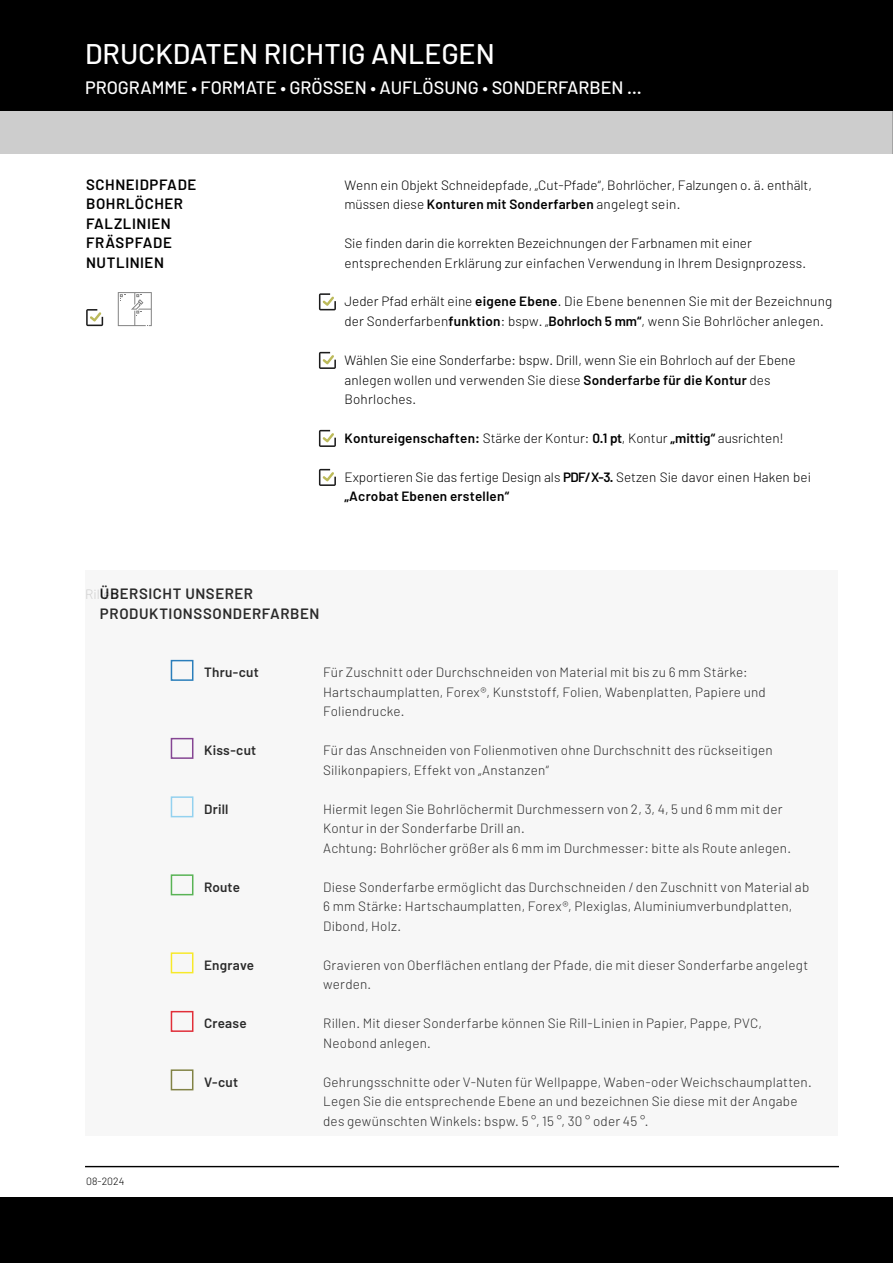
<style>
.page{position:relative;width:893px;height:1263px;background:#fff}
.page>*{position:absolute;margin:0;border:0;box-sizing:border-box;transform-origin:0 0}
.t1{font:500 28.5px "Barlow";color:#fff}
.t2{font:500 18px "Barlow";color:#fff}
.t3{font:600 15px/19.5px "Barlow";letter-spacing:.035em;color:#000}
.t4{font:300 13.5px/19.5px "Barlow";letter-spacing:.01em;color:#000}
.t5{font:600 13.5px "Barlow";letter-spacing:.015em;color:#000}
.t6{font:300 10.5px "Barlow";color:#000}
.s1{font-weight:600}
</style>
<div class="page">
<div style="left:0;top:25px;width:893px;height:128px;background:#cdcdcd"></div>
<hr style="left:892px;top:25px;width:1px;height:128px;background:#000">
<div style="left:0;top:0;width:893px;height:111px;background:#000"></div>
<div style="left:0;top:1198px;width:893px;height:65px;background:#000"></div>
<hr style="left:85px;top:1166px;width:754px;height:1px;background:#000">
<svg style="left:86px;top:309px;width:17px;height:17px"></svg>
<svg style="left:118px;top:292px;width:34px;height:34px"></svg>
<svg style="left:319px;top:293px;width:17px;height:17px"></svg>
<svg style="left:319px;top:352px;width:17px;height:17px"></svg>
<svg style="left:319px;top:430px;width:17px;height:17px"></svg>
<svg style="left:319px;top:469px;width:17px;height:17px"></svg>
<div style="left:85px;top:570px;width:753px;height:565px;background:#f7f7f7"></div>
<h1 class="t1" style="left:85px;top:38px;width:411px">DRUCKDATEN RICHTIG ANLEGEN</h1>
<h2 class="t2" style="left:85px;top:77px;width:558px">PROGRAMME • FORMATE • GRÖSSEN • AUFLÖSUNG • SONDERFARBEN …</h2>
<p class="t3" style="left:86px;top:175px;width:112px">SCHNEIDPFADE<br>BOHRLÖCHER<br>FALZLINIEN<br>FRÄSPFADE<br>NUTLINIEN</p>
<p class="t4" style="left:344px;top:176px;width:469px">Wenn ein Objekt Schneidepfade, „Cut-Pfade“, Bohrlöcher, Falzungen o. ä. enthält, müssen diese <span class="s1">Konturen mit Sonderfarben</span> angelegt sein.</p>
<p class="t4" style="left:344px;top:234px;width:463px">Sie finden darin die korrekten Bezeichnungen der Farbnamen mit einer entsprechenden Erklärung zur einfachen Verwendung in Ihrem Designprozess.</p>
<p class="t4" style="left:344px;top:293px;width:489px">Jeder Pfad erhält eine <span class="s1">eigene Ebene</span>. Die Ebene benennen Sie mit der Bezeichnung der Sonderfarben<span class="s1">funktion</span>: bspw. „<span class="s1">Bohrloch 5 mm“</span>, wenn Sie Bohrlöcher anlegen.</p>
<p class="t4" style="left:344px;top:351px;width:453px">Wählen Sie eine Sonderfarbe: bspw. Drill, wenn Sie ein Bohrloch auf der Ebene anlegen wollen und verwenden Sie diese <span class="s1">Sonderfarbe für die Kontur</span> des<br>Bohrloches.</p>
<p class="t4" style="left:344px;top:429px;width:441px"><span class="s1">Kontureigenschaften:</span> Stärke der Kontur: <span class="s1">0.1 pt</span>, Kontur <span class="s1">„mittig“</span> ausrichten!</p>
<p class="t4" style="left:344px;top:468px;width:468px">Exportieren Sie das fertige Design als <span class="s1">PDF/X-3.</span> Setzen Sie davor einen Haken bei <span class="s1">„Acrobat Ebenen erstellen“</span></p>
<p class="t3" style="left:100px;top:584px;width:221px">ÜBERSICHT UNSERER<br>PRODUKTIONSSONDERFARBEN</p>
<p class="t4" style="left:85px;top:585px;width:34px">Rillen</p>
<p class="t6" style="left:86px;top:1175px;width:40px">08-2024</p>
<p class="t5" style="left:204px;top:665px;width:56px">Thru-cut</p>
<p class="t5" style="left:204px;top:743px;width:54px">Kiss-cut</p>
<p class="t5" style="left:204px;top:801px;width:26px">Drill</p>
<p class="t5" style="left:204px;top:879px;width:37px">Route</p>
<p class="t5" style="left:204px;top:957px;width:52px">Engrave</p>
<p class="t5" style="left:204px;top:1016px;width:44px">Crease</p>
<p class="t5" style="left:204px;top:1074px;width:35px">V-cut</p>
<p class="t4" style="left:323px;top:663px;width:444px">Für Zuschnitt oder Durchschneiden von Material mit bis zu 6 mm Stärke:<br>Hartschaumplatten, Forex®, Kunststoff, Folien, Wabenplatten, Papiere und<br>Foliendrucke.</p>
<p class="t4" style="left:323px;top:741px;width:451px">Für das Anschneiden von Folienmotiven ohne Durchschnitt des rückseitigen<br>Silikonpapiers, Effekt von „Anstanzen“</p>
<p class="t4" style="left:323px;top:800px;width:469px">Hiermit legen Sie Bohrlöchermit Durchmessern von 2, 3, 4, 5 und 6 mm mit der<br>Kontur in der Sonderfarbe Drill an.<br>Achtung: Bohrlöcher größer als 6 mm im Durchmesser: bitte als Route anlegen.</p>
<p class="t4" style="left:323px;top:878px;width:488px">Diese Sonderfarbe ermöglicht das Durchschneiden / den Zuschnitt von Material ab<br>6 mm Stärke: Hartschaumplatten, Forex®, Plexiglas, Aluminiumverbundplatten,<br>Dibond, Holz.</p>
<p class="t4" style="left:323px;top:956px;width:486px">Gravieren von Oberflächen entlang der Pfade, die mit dieser Sonderfarbe angelegt werden.</p>
<p class="t4" style="left:323px;top:1014px;width:440px">Rillen. Mit dieser Sonderfarbe können Sie Rill-Linien in Papier, Pappe, PVC,<br>Neobond anlegen.</p>
<p class="t4" style="left:323px;top:1073px;width:490px">Gehrungsschnitte oder V-Nuten für Wellpappe, Waben-oder Weichschaumplatten.<br>Legen Sie die entsprechende Ebene an und bezeichnen Sie diese mit der Angabe des gewünschten Winkels: bspw. 5 °, 15 °, 30 ° oder 45 °.</p>
</div>
